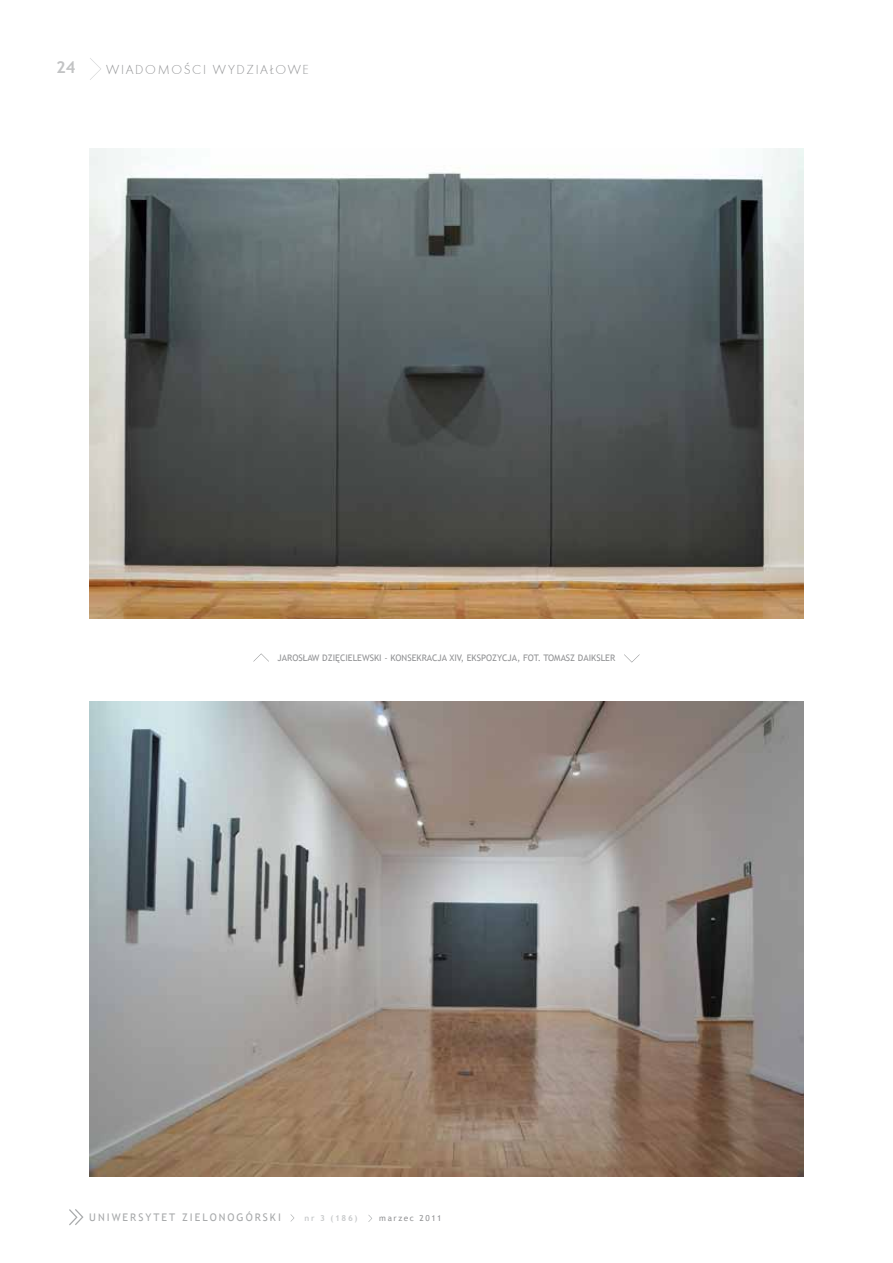
<style>
.page{position:relative;width:893px;height:1263px;background:#fff}
.page>*{position:absolute;margin:0;border:0;box-sizing:border-box;transform-origin:0 0}
.t1{font:700 16.5px "Trebuchet MS";color:#c2c3c4}
.t2{font:13.5px "Futura TEE Ligh";letter-spacing:.12em;color:#929395}
.t3{font:10.5px "Trebuchet MS";letter-spacing:.19em;color:#a7a9aa}
.t4{font:9px "Trebuchet MS";color:#929395}
.t5{font:8.25px "Trebuchet MS";letter-spacing:.19em;color:#929395}
.t6{font:700 8.25px "Trebuchet MS";color:#c9cbcc}
</style>
<div class="page">
<svg style="left:90px;top:58px;width:11px;height:22px"></svg>
<svg style="left:290px;top:1214px;width:4px;height:8px"></svg>
<svg style="left:368px;top:1214px;width:4px;height:8px"></svg>
<svg style="left:69px;top:1209px;width:15px;height:16px"></svg>
<img style="left:89px;top:702px;width:715px;height:474px">
<img style="left:89px;top:149px;width:715px;height:470px">
<svg style="left:624px;top:654px;width:16px;height:8px"></svg>
<svg style="left:253px;top:653px;width:16px;height:9px"></svg>
<h1 class="t1" style="left:56px;top:57px;width:21px">24</h1>
<h2 class="t2" style="left:106px;top:61px;width:204px">WIADOMOŒCI WYDZIA£OWE</h2>
<p class="t4" style="left:278px;top:653px;width:339px">JAROSŁAW DZIĘCIELEWSKI - KONSEKRACJA XIV, EKSPOZYCJA, FOT. TOMASZ DAIKSLER</p>
<p class="t3" style="left:89px;top:1211px;width:193px">UNIWERSYTET ZIELONOGÓRSKI</p>
<p class="t6" style="left:305px;top:1213px;width:54px">nr 3 (186)</p>
<p class="t5" style="left:379px;top:1213px;width:64px">marzec 2011</p>
</div>
